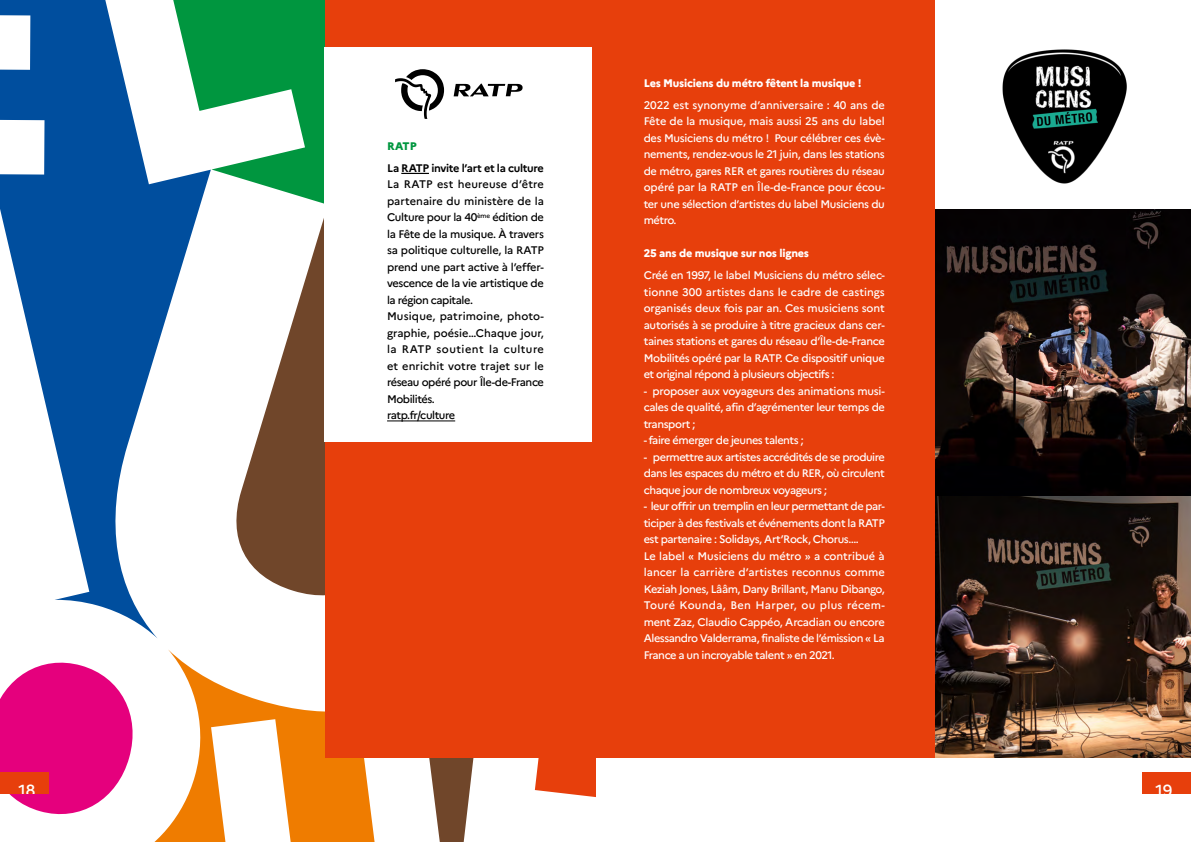
<style>
.page{position:relative;width:1191px;height:842px;background:#fff}
.page>*{position:absolute;margin:0;border:0;box-sizing:border-box;transform-origin:0 0}
.t1{font:500 16px "Marianne";color:#fff}
._01_Texte-labeur_Spe{font:500 11px/16.5px "Marianne";letter-spacing:-.04em;color:#fff;text-align:justify}
._01_Texte-labeur_Spe-2{font:500 11px/16.5px "Marianne";letter-spacing:-.035em;color:#000;text-align:justify}
._01_Texte-labeur_Spe-3{font:800 11px "Marianne";letter-spacing:-.02em;color:#fff}
._01_Texte-labeur_Spe-4{font:700 11px "Marianne";letter-spacing:-.025em;color:#000}
._01_Texte-labeur_Spe-5{font:800 11px "Marianne";color:#00963f}
</style>
<div class="page">
<svg style="left:0;top:0;width:201px;height:638px;fill:#004e9e"></svg>
<svg style="left:236px;top:218px;width:287px;height:624px"></svg>
<svg style="left:154px;top:0;width:171px;height:204px;fill:#00963f"></svg>
<svg style="left:523px;top:757px;width:72px;height:40px"></svg>
<svg style="left:154px;top:649px;width:227px;height:193px"></svg>
<svg style="left:0;top:662px;width:133px;height:153px"></svg>
<img style="left:934px;top:209px;width:257px;height:288px">
<img style="left:934px;top:497px;width:257px;height:260px">
<div style="left:325px;top:0;width:609px;height:757px;background:#e73f0c"></div>
<div style="left:325px;top:47px;width:267px;height:394px;background:#fff"></div>
<img style="left:1002px;top:49px;width:125px;height:135px">
<svg style="left:395px;top:69px;width:127px;height:50px"></svg>
<svg style="left:401px;top:173px;width:28px;height:1px"></svg>
<hr style="left:387px;top:420px;width:68px;height:1px;background:#000">
<div style="left:0;top:772px;width:48px;height:22px;background:#e73f0c"></div>
<div style="left:1142px;top:772px;width:49px;height:22px;background:#e73f0c"></div>
<p class="_01_Texte-labeur_Spe-5" style="left:387px;top:139px;width:31px">RATP</p>
<p class="_01_Texte-labeur_Spe-4" style="left:387px;top:161px;width:158px">La RATP invite l’art et la culture</p>
<p class="_01_Texte-labeur_Spe-2" style="left:387px;top:176px;width:158px">La RATP est heureuse d’être partenaire du ministère de la Culture pour la 40<sup>ème</sup> édition de la Fête de la musique. À travers sa politique culturelle, la RATP prend une part active à l’effer&shy;vescence de la vie artistique de la région capitale.</p>
<p class="_01_Texte-labeur_Spe-2" style="left:387px;top:308px;width:158px">Musique, patrimoine, photo&shy;graphie, poésie…Chaque jour, la RATP soutient la culture et enrichit votre trajet sur le réseau opéré pour Île-de-France Mobilités.</p>
<p class="_01_Texte-labeur_Spe-2" style="left:387px;top:407px;width:70px">ratp.fr/culture</p>
<p class="_01_Texte-labeur_Spe-3" style="left:643px;top:76px;width:219px">Les Musiciens du métro fêtent la musique !</p>
<p class="_01_Texte-labeur_Spe" style="left:643px;top:97px;width:243px">2022 est synonyme d’anniversaire : 40 ans de Fête de la musique, mais aussi 25 ans du label des Musiciens du métro ! Pour célébrer ces évè&shy;nements, rendez-vous le 21 juin, dans les stations de métro, gares RER et gares routières du réseau opéré par la RATP en Île-de-France pour écou&shy;ter une sélection d’artistes du label Musiciens du métro.</p>
<p class="_01_Texte-labeur_Spe-3" style="left:643px;top:247px;width:167px">25 ans de musique sur nos lignes</p>
<p class="_01_Texte-labeur_Spe" style="left:643px;top:267px;width:243px">Créé en 1997, le label Musiciens du métro sélec&shy;tionne 300 artistes dans le cadre de castings organisés deux fois par an. Ces musiciens sont autorisés à se produire à titre gracieux dans cer&shy;taines stations et gares du réseau d’Île-de-France Mobilités opéré par la RATP. Ce dispositif unique et original répond à plusieurs objectifs :</p>
<p class="_01_Texte-labeur_Spe" style="left:643px;top:383px;width:243px">- proposer aux voyageurs des animations musi&shy;cales de qualité, afin d’agrémenter leur temps de transport ;</p>
<p class="_01_Texte-labeur_Spe" style="left:643px;top:432px;width:161px">- faire émerger de jeunes talents ;</p>
<p class="_01_Texte-labeur_Spe" style="left:643px;top:449px;width:243px">- permettre aux artistes accrédités de se produire dans les espaces du métro et du RER, où circulent chaque jour de nombreux voyageurs ;</p>
<p class="_01_Texte-labeur_Spe" style="left:643px;top:498px;width:243px">- leur offrir un tremplin en leur permettant de par&shy;ticiper à des festivals et événements dont la RATP est partenaire : Solidays, Art’Rock, Chorus….</p>
<p class="_01_Texte-labeur_Spe" style="left:643px;top:548px;width:243px">Le label « Musiciens du métro » a contribué à lancer la carrière d’artistes reconnus comme Keziah Jones, Lââm, Dany Brillant, Manu Dibango, Touré Kounda, Ben Harper, ou plus récem&shy;ment Zaz, Claudio Cappéo, Arcadian ou encore Alessandro Valderrama, finaliste de l’émission « La France a un incroyable talent » en 2021.</p>
<h1 class="t1" style="left:19px;top:780px;width:18px">18</h1>
<h1 class="t1" style="left:1155px;top:780px;width:18px">19</h1>
</div>
